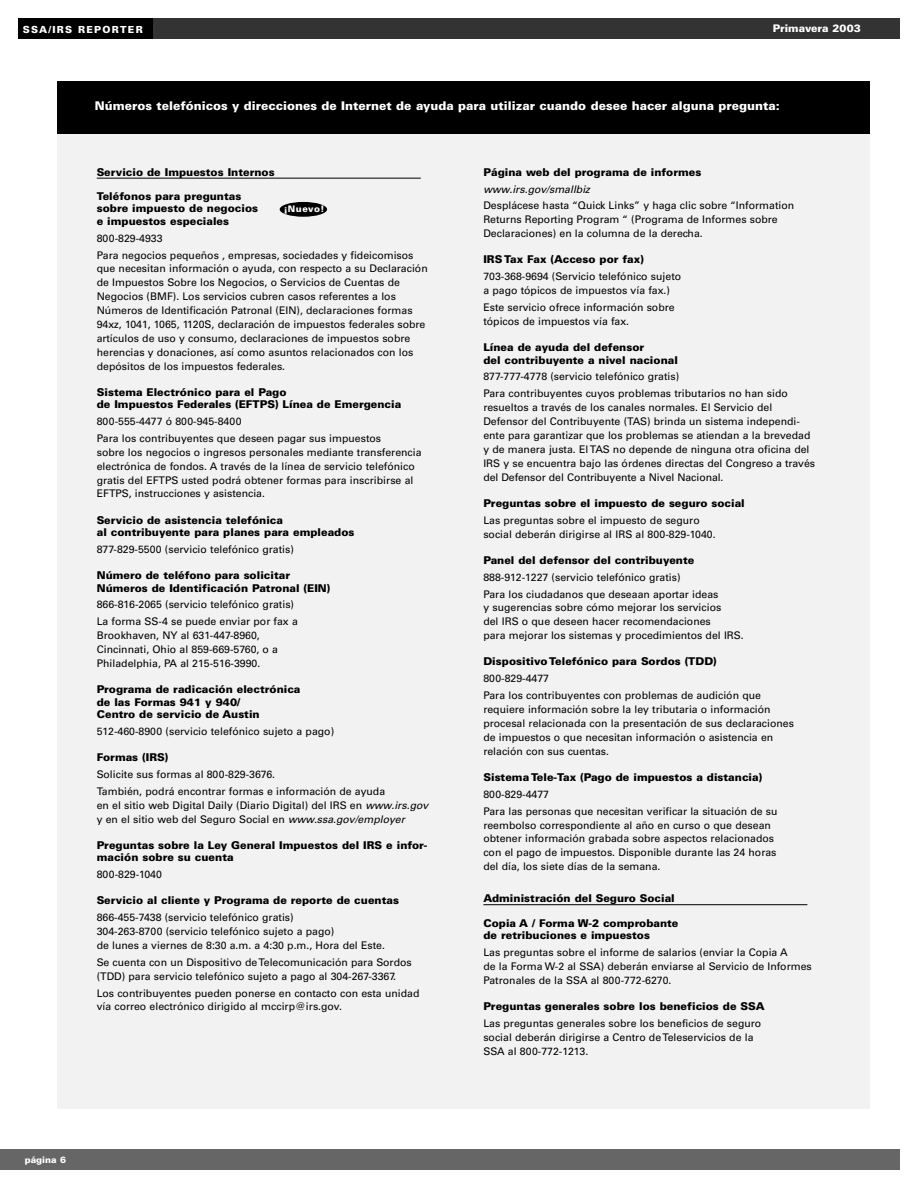
<style>
.page{position:relative;width:918px;height:1188px;background:#fff}
.page>*{position:absolute;margin:0;border:0;box-sizing:border-box;transform-origin:0 0}
.t1{font:900 12px "Univers";color:#fff}
.t2{font:900 10.8px/12.3px "Univers";color:#000}
.t3{font:10.5px/13.8px "Univers";color:#000}
.t4{font:italic 10.5px "Univers";color:#000}
.t5{font:900 10.5px "Univers";color:#fff}
.t6{font:900 9.75px "Univers";letter-spacing:.125em;color:#fff}
.t7{font:900 9px "Univers";color:#fff}
.s1{font-style:italic}
</style>
<div class="page">
<div style="left:87px;top:18px;width:813px;height:21px;background:#333"></div>
<div style="left:18px;top:18px;width:135px;height:21px;background:#000"></div>
<div style="left:0;top:1149px;width:900px;height:21px;background:#666"></div>
<div style="left:57px;top:120px;width:813px;height:989px;background:#f2f2f2"></div>
<hr style="left:97px;top:178px;width:324px;height:1px;background:#000">
<div style="left:57px;top:81px;width:813px;height:53px;background:#000"></div>
<hr style="left:483px;top:904px;width:324px;height:1px;background:#000">
<div style="left:280px;top:202px;width:47px;height:15px;background:#000;border-radius:50%"></div>
<p class="t6" style="left:23px;top:26px;width:121px">SSA/IRS REPORTER</p>
<p class="t5" style="left:773px;top:24px;width:90px">Primavera 2003</p>
<p class="t1" style="left:95px;top:102px;width:686px">Números telefónicos y direcciones de Internet de ayuda para utilizar cuando desee hacer alguna pregunta:</p>
<p class="t2" style="left:97px;top:167px;width:179px">Servicio de Impuestos Internos</p>
<p class="t2" style="left:97px;top:191px;width:163px">Teléfonos para preguntas sobre impuesto de negocios e impuestos especiales</p>
<p class="t3" style="left:97px;top:231px;width:318px;line-height:16.8px">800-829-4933<br>Para negocios pequeños , empresas, sociedades y fideicomisos</p>
<p class="t3" style="left:97px;top:263px;width:333px">que necesitan información o ayuda, con respecto a su Declaración de Impuestos Sobre los Negocios, o Servicios de Cuentas de Negocios (BMF). Los servicios cubren casos referentes a los Números de Identificación Patronal (EIN), declaraciones formas 94xz, 1041, 1065, 1120S, declaración de impuestos federales sobre artículos de uso y consumo, declaraciones de impuestos sobre herencias y donaciones, así como asuntos relacionados con los depósitos de los impuestos federales.</p>
<p class="t2" style="left:97px;top:387px;width:306px">Sistema Electrónico para el Pago<br>de Impuestos Federales (EFTPS) Línea de Emergencia</p>
<p class="t3" style="left:97px;top:414px;width:286px;line-height:16.8px">800-555-4477 ó 800-945-8400<br>Para los contribuyentes que deseen pagar sus impuestos</p>
<p class="t3" style="left:97px;top:446px;width:326px">sobre los negocios o ingresos personales mediante transferencia electrónica de fondos. A través de la línea de servicio telefónico gratis del EFTPS usted podrá obtener formas para inscribirse al EFTPS, instrucciones y asistencia.</p>
<p class="t2" style="left:97px;top:515px;width:259px">Servicio de asistencia telefónica<br>al contribuyente para planes para empleados</p>
<p class="t3" style="left:97px;top:543px;width:199px">877-829-5500 (servicio telefónico gratis)</p>
<p class="t2" style="left:97px;top:570px;width:235px">Número de teléfono para solicitar<br>Números de Identificación Patronal (EIN)</p>
<p class="t3" style="left:97px;top:597px;width:203px;line-height:16.8px">866-816-2065 (servicio telefónico gratis)<br>La forma SS-4 se puede enviar por fax a</p>
<p class="t3" style="left:97px;top:630px;width:183px">Brookhaven, NY al 631-447-8960,<br>Cincinnati, Ohio al 859-669-5760, o a<br>Philadelphia, PA al 215-516-3990.</p>
<p class="t2" style="left:97px;top:684px;width:205px">Programa de radicación electrónica de las Formas 941 y 940/<br>Centro de servicio de Austin</p>
<p class="t3" style="left:97px;top:725px;width:239px">512-460-8900 (servicio telefónico sujeto a pago)</p>
<p class="t2" style="left:97px;top:752px;width:73px">Formas (IRS)</p>
<p class="t3" style="left:97px;top:767px;width:290px;line-height:16.8px">Solicite sus formas al 800-829-3676.<br>También, podrá encontrar formas e información de ayuda</p>
<p class="t3" style="left:97px;top:799px;width:333px">en el sitio web Digital Daily (Diario Digital) del IRS en <span class="s1">www.irs.gov </span>y en el sitio web del Seguro Social en <span class="s1">www.ssa.gov/employer</span></p>
<p class="t2" style="left:97px;top:840px;width:332px">Preguntas sobre la Ley General Impuestos del IRS e infor&shy;mación sobre su cuenta</p>
<p class="t3" style="left:97px;top:868px;width:67px">800-829-1040</p>
<p class="t2" style="left:97px;top:895px;width:304px">Servicio al cliente y Programa de reporte de cuentas</p>
<p class="t3" style="left:97px;top:912px;width:290px">866-455-7438 (servicio telefónico gratis)<br>304-263-8700 (servicio telefónico sujeto a pago)<br>de lunes a viernes de 8:30 a.m. a 4:30 p.m., Hora del Este.</p>
<p class="t3" style="left:97px;top:956px;width:317px">Se cuenta con un Dispositivo de Telecomunicación para Sordos (TDD) para servicio telefónico sujeto a pago al 304-267-3367.</p>
<p class="t3" style="left:97px;top:987px;width:324px">Los contribuyentes pueden ponerse en contacto con esta unidad vía correo electrónico dirigido al mccirp@irs.gov.</p>
<p class="t7" style="left:284px;top:206px;width:42px">¡Nuevo!</p>
<p class="t7" style="left:25px;top:1156px;width:43px">página 6</p>
<p class="t2" style="left:483px;top:167px;width:219px">Página web del programa de informes</p>
<p class="t4" style="left:483px;top:185px;width:108px">www.irs.gov/smallbiz</p>
<p class="t3" style="left:483px;top:200px;width:312px">Desplácese hasta “Quick Links” y haga clic sobre “Information<br>Returns Reporting Program “ (Programa de Informes sobre<br>Declaraciones) en la columna de la derecha.</p>
<p class="t2" style="left:483px;top:254px;width:162px">IRS Tax Fax (Acceso por fax)</p>
<p class="t3" style="left:483px;top:271px;width:199px">703-368-9694 (Servicio telefónico sujeto a pago tópicos de impuestos vía fax.)</p>
<p class="t3" style="left:483px;top:301px;width:193px">Este servicio ofrece información sobre tópicos de impuestos vía fax.</p>
<p class="t2" style="left:483px;top:342px;width:196px">Línea de ayuda del defensor<br>del contribuyente a nivel nacional</p>
<p class="t3" style="left:483px;top:369px;width:306px;line-height:16.8px">877-777-4778 (servicio telefónico gratis)<br>Para contribuyentes cuyos problemas tributarios no han sido</p>
<p class="t3" style="left:483px;top:402px;width:333px">resueltos a través de los canales normales. El Servicio del Defensor del Contribuyente (TAS) brinda un sistema independi&shy;ente para garantizar que los problemas se atiendan a la brevedad y de manera justa. El TAS no depende de ninguna otra oficina del IRS y se encuentra bajo las órdenes directas del Congreso a través del Defensor del Contribuyente a Nivel Nacional.</p>
<p class="t2" style="left:483px;top:498px;width:263px">Preguntas sobre el impuesto de seguro social</p>
<p class="t3" style="left:483px;top:514px;width:234px">Las preguntas sobre el impuesto de seguro social deberán dirigirse al IRS al 800-829-1040.</p>
<p class="t2" style="left:483px;top:555px;width:213px">Panel del defensor del contribuyente</p>
<p class="t3" style="left:483px;top:570px;width:237px;line-height:16.8px">888-912-1227 (servicio telefónico gratis)<br>Para los ciudadanos que deseaan aportar ideas</p>
<p class="t3" style="left:483px;top:602px;width:262px">y sugerencias sobre cómo mejorar los servicios<br>del IRS o que deseen hacer recomendaciones<br>para mejorar los sistemas y procedimientos del IRS.</p>
<p class="t2" style="left:483px;top:656px;width:235px">Dispositivo Telefónico para Sordos (TDD)</p>
<p class="t3" style="left:483px;top:671px;width:279px;line-height:16.8px">800-829-4477<br>Para los contribuyentes con problemas de audición que</p>
<p class="t3" style="left:483px;top:703px;width:312px">requiere información sobre la ley tributaria o información procesal relacionada con la presentación de sus declaraciones de impuestos o que necesitan información o asistencia en relación con sus cuentas.</p>
<p class="t2" style="left:483px;top:772px;width:280px">Sistema Tele-Tax (Pago de impuestos a distancia)</p>
<p class="t3" style="left:483px;top:787px;width:296px;line-height:16.8px">800-829-4477<br>Para las personas que necesitan verificar la situación de su</p>
<p class="t3" style="left:483px;top:819px;width:295px">reembolso correspondiente al año en curso o que desean obtener información grabada sobre aspectos relacionados con el pago de impuestos. Disponible durante las 24 horas del día, los siete días de la semana.</p>
<p class="t2" style="left:483px;top:893px;width:193px">Administración del Seguro Social</p>
<p class="t2" style="left:483px;top:918px;width:197px">Copia A / Forma W-2 comprobante de retribuciones e impuestos</p>
<p class="t3" style="left:483px;top:946px;width:330px">Las preguntas sobre el informe de salarios (enviar la Copia A<br>de la Forma W-2 al SSA) deberán enviarse al Servicio de Informes<br>Patronales de la SSA al 800-772-6270.</p>
<p class="t2" style="left:483px;top:1001px;width:283px">Preguntas generales sobre los beneficios de SSA</p>
<p class="t3" style="left:483px;top:1017px;width:279px">Las preguntas generales sobre los beneficios de seguro social deberán dirigirse a Centro de Teleservicios de la<br>SSA al 800-772-1213.</p>
</div>
